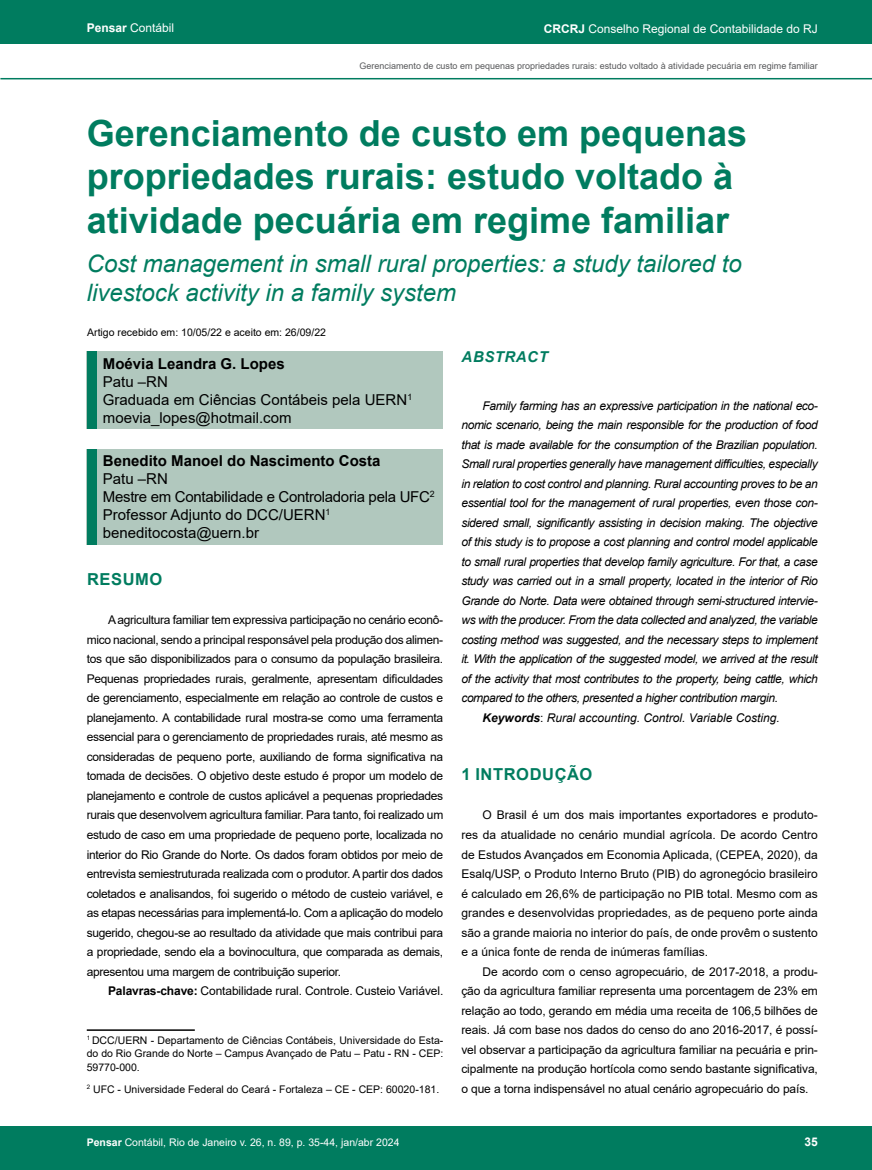
<style>
.page{position:relative;width:872px;height:1170px;background:#fff}
.page>*{position:absolute;margin:0;border:0;box-sizing:border-box;transform-origin:0 0}
.t1{font:700 36px/43.2px "Arial";color:#007c5f}
.t2{font:italic 24px/28.8px "Arial";color:#007c5f}
.t3{font:700 16.5px "Arial";letter-spacing:.035em;color:#007c5f}
.t4{font:15px/18px "Arial";color:#000}
.t5{font:700 15px "Arial";color:#000}
.t6{font:italic 700 15px "Arial";letter-spacing:.035em;color:#007c5f}
.t7{font:12px/19.5px "Arial";letter-spacing:-.01em;color:#000;text-align:justify}
.t8{font:italic 12px "Arial";letter-spacing:-.03em;color:#000}
.t9{font:12px "Arial";color:#fff}
.t10{font:italic 12px "Arial";color:#000}
.t11{font:700 12px "Arial";color:#fff}
.t12{font:10.5px/13.5px "Arial";color:#000;text-align:justify}
.t13{font:10.5px "Arial";color:#fff}
.t14{font:9px "Arial";color:#58595b}
.s1{font-weight:700}
.s2{font-style:normal}
</style>
<div class="page">
<div style="left:0;top:1126px;width:872px;height:43px;background:#007c5f"></div>
<div style="left:0;top:0;width:872px;height:43px;background:#007c5f"></div>
<hr style="left:0;top:78px;width:872px;height:1px;background:#007c5f">
<hr style="left:87px;top:1029px;width:108px;height:1px;background:#000">
<div style="left:87px;top:351px;width:356px;height:78px;background:#b1c8be"></div>
<div style="left:87px;top:351px;width:10px;height:78px;background:#007c5f"></div>
<div style="left:87px;top:449px;width:356px;height:95px;background:#b1c8be"></div>
<div style="left:87px;top:449px;width:10px;height:95px;background:#007c5f"></div>
<p class="t9" style="left:87px;top:20px;width:89px"><span class="s1">Pensar</span> Contábil</p>
<p class="t9" style="left:543px;top:20px;width:276px"><span class="s1">CRCRJ</span> Conselho Regional de Contabilidade do RJ</p>
<p class="t14" style="left:359px;top:59px;width:460px">Gerenciamento de custo em pequenas propriedades rurais: estudo voltado à atividade pecuária em regime familiar</p>
<h1 class="t1" style="left:87px;top:112px;width:662px">Gerenciamento de custo em pequenas propriedades rurais: estudo voltado à atividade pecuária em regime familiar</h1>
<h2 class="t2" style="left:87px;top:249px;width:656px">Cost management in small rural properties: a study tailored to livestock activity in a family system</h2>
<p class="t12" style="left:87px;top:325px;width:240px">Artigo recebido em: 10/05/22 e aceito em: 26/09/22</p>
<p class="t5" style="left:103px;top:353px;width:183px">Moévia Leandra G. Lopes</p>
<p class="t4" style="left:103px;top:372px;width:311px">Patu –RN<br>Graduada em Ciências Contábeis pela UERN<sup>1 </sup>moevia_lopes@hotmail.com</p>
<p class="t5" style="left:103px;top:450px;width:279px">Benedito Manoel do Nascimento Costa</p>
<p class="t4" style="left:103px;top:469px;width:333px">Patu –RN<br>Mestre em Contabilidade e Controladoria pela UFC<sup>2<br></sup>Professor Adjunto do DCC/UERN<sup>1 </sup>beneditocosta@uern.br</p>
<h3 class="t3" style="left:87px;top:568px;width:77px">RESUMO</h3>
<p class="t7" style="left:87px;top:610px;width:358px;text-indent:21px">A agricultura familiar tem expressiva participação no cenário econô&shy;mico nacional, sendo a principal responsável pela produção dos alimen&shy;tos que são disponibilizados para o consumo da população brasileira.<br>Pequenas propriedades rurais, geralmente, apresentam dificuldades de gerenciamento, especialmente em relação ao controle de custos e planejamento. A contabilidade rural mostra-se como uma ferramenta essencial para o gerenciamento de propriedades rurais, até mesmo as consideradas de pequeno porte, auxiliando de forma significativa na tomada de decisões. O objetivo deste estudo é propor um modelo de planejamento e controle de custos aplicável a pequenas propriedades rurais que desenvolvem agricultura familiar. Para tanto, foi realizado um estudo de caso em uma propriedade de pequeno porte, localizada no interior do Rio Grande do Norte. Os dados foram obtidos por meio de entrevista semiestruturada realizada com o produtor. A partir dos dados coletados e analisandos, foi sugerido o método de custeio variável, e as etapas necessárias para implementá-lo. Com a aplicação do modelo sugerido, chegou-se ao resultado da atividade que mais contribui para a propriedade, sendo ela a bovinocultura, que comparada as demais, apresentou uma margem de contribuição superior.</p>
<p class="t7" style="left:108px;top:980px;width:337px"><span class="s1">Palavras-chave:</span> Contabilidade rural. Controle. Custeio Variável.</p>
<p class="t12" style="left:87px;top:1032px;width:358px"><sup>1</sup> DCC/UERN - Departamento de Ciências Contábeis, Universidade do Esta&shy;do do Rio Grande do Norte – Campus Avançado de Patu – Patu - RN - CEP:<br>59770-000.</p>
<p class="t12" style="left:87px;top:1081px;width:354px"><sup>2</sup> UFC - Universidade Federal do Ceará - Fortaleza – CE - CEP: 60020-181.</p>
<p class="t13" style="left:87px;top:1135px;width:314px"><span class="s1">Pensar</span> Contábil, Rio de Janeiro v. 26, n. 89, p. 35-44, jan/abr 2024</p>
<p class="t6" style="left:461px;top:347px;width:88px">ABSTRACT</p>
<p class="t8" style="left:482px;top:398px;width:337px">Family farming has an expressive participation in the national eco-</p>
<p class="t8" style="left:461px;top:417px;width:358px">nomic scenario, being the main responsible for the production of food</p>
<p class="t8" style="left:461px;top:437px;width:358px">that is made available for the consumption of the Brazilian population.</p>
<p class="t8" style="left:461px;top:456px;width:358px">Small rural properties generally have management difficulties, especially</p>
<p class="t8" style="left:461px;top:476px;width:358px">in relation to cost control and planning. Rural accounting proves to be an</p>
<p class="t8" style="left:461px;top:495px;width:358px">essential tool for the management of rural properties, even those con-</p>
<p class="t8" style="left:461px;top:515px;width:358px">sidered small, significantly assisting in decision making. The objective</p>
<p class="t8" style="left:461px;top:534px;width:358px">of this study is to propose a cost planning and control model applicable</p>
<p class="t8" style="left:461px;top:554px;width:358px">to small rural properties that develop family agriculture. For that, a case</p>
<p class="t8" style="left:461px;top:573px;width:358px">study was carried out in a small property, located in the interior of Rio</p>
<p class="t8" style="left:461px;top:593px;width:358px">Grande do Norte. Data were obtained through semi-structured intervie-</p>
<p class="t8" style="left:461px;top:612px;width:358px">ws with the producer. From the data collected and analyzed, the variable</p>
<p class="t8" style="left:461px;top:632px;width:358px">costing method was suggested, and the necessary steps to implement</p>
<p class="t8" style="left:461px;top:651px;width:358px">it. With the application of the suggested model, we arrived at the result</p>
<p class="t8" style="left:461px;top:671px;width:358px">of the activity that most contributes to the property, being cattle, which</p>
<p class="t8" style="left:461px;top:690px;width:318px">compared to the others, presented a higher contribution margin.</p>
<p class="t10" style="left:482px;top:710px;width:299px"><span class="s1">Keywords</span><span class="s2">:</span> Rural accounting. Control. Variable Costing.</p>
<h3 class="t3" style="left:461px;top:763px;width:133px">1 INTRODUÇÃO</h3>
<p class="t7" style="left:461px;top:805px;width:358px;text-indent:21px">O Brasil é um dos mais importantes exportadores e produto&shy;res da atualidade no cenário mundial agrícola. De acordo Centro de Estudos Avançados em Economia Aplicada, (CEPEA, 2020), da Esalq/USP, o Produto Interno Bruto (PIB) do agronegócio brasileiro é calculado em 26,6% de participação no PIB total. Mesmo com as grandes e desenvolvidas propriedades, as de pequeno porte ainda são a grande maioria no interior do país, de onde provêm o sustento e a única fonte de renda de inúmeras famílias.</p>
<p class="t7" style="left:461px;top:961px;width:358px;text-indent:21px">De acordo com o censo agropecuário, de 2017-2018, a produ&shy;ção da agricultura familiar representa uma porcentagem de 23% em relação ao todo, gerando em média uma receita de 106,5 bilhões de reais. Já com base nos dados do censo do ano 2016-2017, é possí&shy;vel observar a participação da agricultura familiar na pecuária e prin&shy;cipalmente na produção hortícola como sendo bastante significativa, o que a torna indispensável no atual cenário agropecuário do país.</p>
<p class="t11" style="left:804px;top:1133px;width:15px">35</p>
</div>
